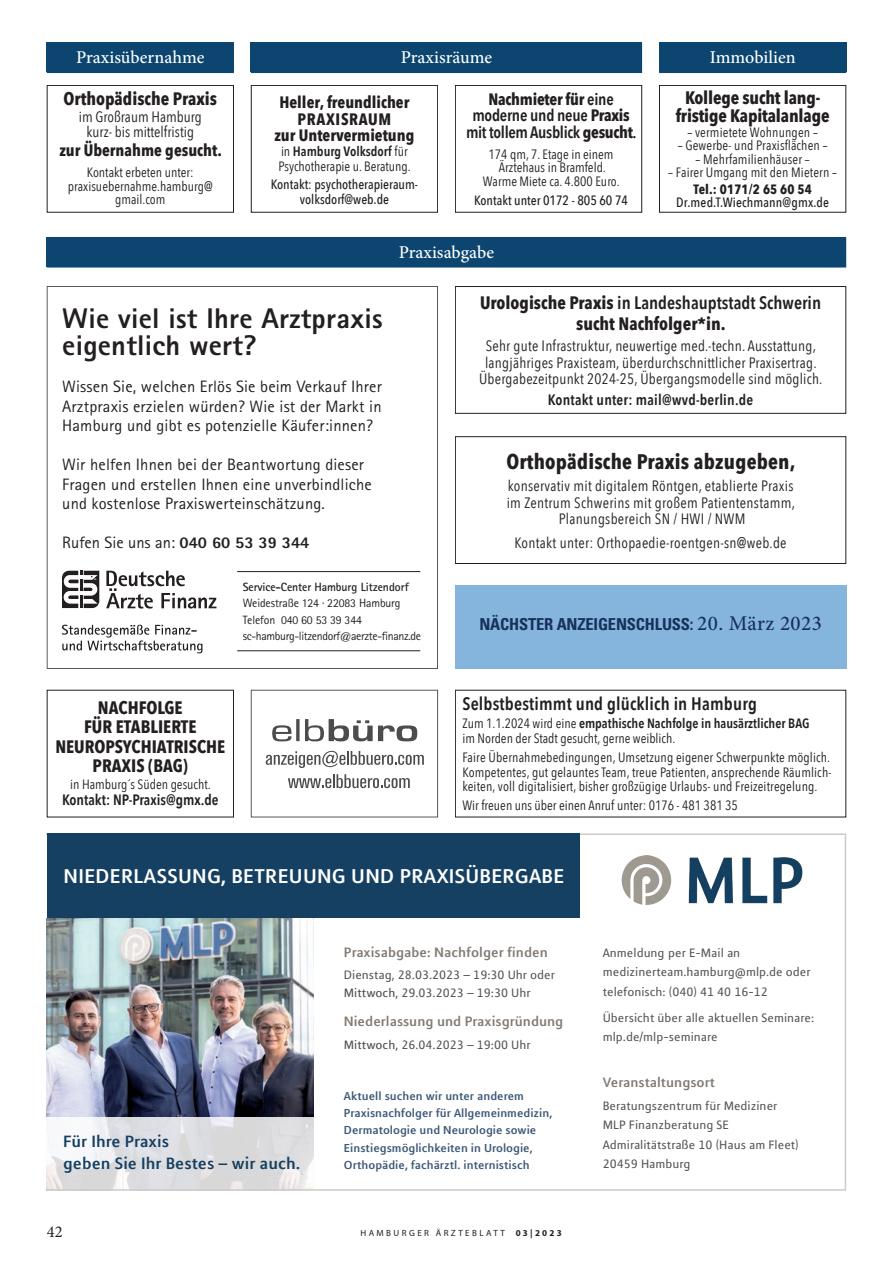
<style>
.page{position:relative;width:893px;height:1263px;background:#fff}
.page>*{position:absolute;margin:0;border:0;box-sizing:border-box;transform-origin:0 0}
.t1{font:800 28.5px/27px "Rotis Sans Serif Std";letter-spacing:.01em;color:#231f20}
.t2{font:700 21.9px "MLPOT";letter-spacing:.015em;color:#fff}
.t3{font:700 21px "Avenir Next Condensed";letter-spacing:.01em;color:#231f20}
.t4{font:700 18px/19.5px "Avenir Next Condensed";color:#231f20;text-align:center}
.t5{font:500 18px "Minion Pro";color:#fff}
.t6{font:700 18px/21.6px "MLPOT";color:#154061}
.t7{font:600 18px "Avenir Next Condensed";letter-spacing:.01em;color:#231f20}
.t8{font:16.5px/19.5px "Rotis Sans Serif Std";letter-spacing:.01em;color:#231f20;text-align:justify}
.t9{font:700 16.5px/16.5px "Avenir Next Condensed";color:#231f20;text-align:center}
.t10{font:600 16.5px/16.5px "Avenir Next Condensed";letter-spacing:-.02em;color:#231f20;text-align:center}
.t11{font:700 condensed 16.5px "Univers LT Std";letter-spacing:-.01em;color:#18315b}
.t12{font:16.5px "Minion Pro";color:#231f20}
.t13{font:15px/16.5px "Avenir Next Condensed";letter-spacing:.015em;color:#231f20;text-align:center}
.t14{font:700 15px "MLPOT";color:#837b74}
.t15{font:600 15px "Avenir Next Condensed";letter-spacing:.015em;color:#231f20}
.t16{font:13.5px/13.5px "Avenir Next Condensed";color:#231f20;text-align:center}
.t17{font:13.5px/19.5px "MLPOT";color:#545659}
.t18{font:500 13.5px/15px "Avenir Next Condensed";color:#231f20;text-align:center}
.t19{font:700 12.75px/17.2px "MLPOT";color:#3e5978}
.t20{font:12px/16.5px "Rotis Sans Serif Std";letter-spacing:-.01em;color:#231f20}
.t21{font:9px "Myriad Pro";letter-spacing:.27em;color:#231f20}
.s1{font-weight:600}
.s2{font-weight:700}
.s3{font-weight:800}
.s4{font-family:"Minion Pro";font-weight:500;font-stretch:normal;font-size:21px}
.s5{color:#494b4e}
</style>
<div class="page">
<div style="left:251px;top:43px;width:391px;height:30px;background:#0b4570"></div>
<div style="left:47px;top:237px;width:799px;height:30px;background:#0b4570"></div>
<div style="left:47px;top:238px;width:799px;height:30px;background:#0b4570"></div>
<div style="left:659px;top:43px;width:187px;height:30px;background:#0b4570"></div>
<div style="left:47px;top:43px;width:187px;height:30px;background:#0b4570"></div>
<svg style="left:47px;top:286px;width:391px;height:383px"></svg>
<div style="left:251px;top:85px;width:187px;height:128px;border:1px solid #231f20"></div>
<div style="left:455px;top:85px;width:187px;height:128px;border:1px solid #231f20"></div>
<div style="left:659px;top:85px;width:187px;height:128px;border:1px solid #231f20"></div>
<div style="left:455px;top:436px;width:391px;height:128px;border:1px solid #231f20"></div>
<svg style="left:47px;top:833px;width:799px;height:358px"></svg>
<div style="left:47px;top:833px;width:532px;height:85px;background:#154061"></div>
<div style="left:47px;top:85px;width:187px;height:128px;border:1px solid #231f20"></div>
<div style="left:455px;top:585px;width:391px;height:84px;background:#85b4dd"></div>
<div style="left:455px;top:286px;width:391px;height:128px;border:1px solid #231f20"></div>
<div style="left:251px;top:690px;width:187px;height:127px;background:#fff;border:1px solid #57585a"></div>
<svg style="left:266px;top:751px;width:158px;height:17px"></svg>
<svg style="left:288px;top:774px;width:122px;height:14px"></svg>
<svg style="left:272px;top:719px;width:145px;height:23px"></svg>
<p class="t5" style="left:76px;top:45px;width:130px">Praxisübernahme</p>
<p class="t5" style="left:710px;top:45px;width:87px">Immobilien</p>
<p class="t5" style="left:401px;top:45px;width:93px">Praxisräume</p>
<p class="t4" style="left:64px;top:89px;width:155px">Orthopädische Praxis</p>
<p class="t13" style="left:79px;top:108px;width:125px;line-height:15px">im Großraum Hamburg kurz- bis mittelfristig</p>
<p class="t9" style="left:59px;top:142px;width:164px">zur Übernahme gesucht.</p>
<p class="t16" style="left:68px;top:165px;width:146px">Kontakt erbeten unter: praxisuebernahme.hamburg@ gmail.com</p>
<p class="t9" style="left:274px;top:94px;width:142px">Heller, freundlicher<br>PRAXISRAUM<br>zur Untervermietung</p>
<p class="t16" style="left:278px;top:143px;width:134px;line-height:15px;text-align:left">in <span class="s1">Hamburg Volksdorf</span> für<br>Psychotherapie u. Beratung.</p>
<p class="t18" style="left:271px;top:177px;width:149px">Kontakt: psychotherapieraum&shy;volksdorf@web.de</p>
<p class="t10" style="left:466px;top:90px;width:172px"><span class="s2">Nachmieter für</span> eine moderne und neue <span class="s2">Praxis </span>mit tollem Ausblick <span class="s2">gesucht</span>.</p>
<p class="t16" style="left:483px;top:147px;width:138px">174 qm, 7. Etage in einem<br>Ärztehaus in Bramfeld.<br>Warme Miete ca. 4.800 Euro.</p>
<p class="t18" style="left:474px;top:193px;width:155px">Kontakt unter 0172 - 805 60 74</p>
<p class="t5" style="left:399px;top:240px;width:97px">Praxisabgabe</p>
<p class="t4" style="left:676px;top:88px;width:155px;line-height:18px">Kollege sucht lang&shy;fristige Kapitalanlage</p>
<p class="t16" style="left:687px;top:125px;width:132px">– vermietete Wohnungen –</p>
<p class="t16" style="left:678px;top:138px;width:151px">– Gewerbe- und Praxisflächen –</p>
<p class="t16" style="left:695px;top:152px;width:116px">– Mehrfamilienhäuser –</p>
<p class="t16" style="left:668px;top:164px;width:170px;line-height:16.5px">– Fairer Umgang mit den Mietern –<br><span class="s2">Tel.: 0171/2 65 60 54</span></p>
<p class="t18" style="left:676px;top:195px;width:155px">Dr.med.T.Wiechmann@gmx.de</p>
<p class="t1" style="left:62px;top:304px;width:322px">Wie viel ist Ihre Arztpraxis eigentlich wert?</p>
<p class="t8" style="left:62px;top:377px;width:321px">Wissen Sie, welchen Erlös Sie beim Verkauf Ihrer Arztpraxis erzielen würden? Wie ist der Markt in Hamburg und gibt es potenzielle Käufer:innen?</p>
<p class="t8" style="left:62px;top:455px;width:311px;text-align:left">Wir helfen Ihnen bei der Beantwortung dieser<br>Fragen und erstellen Ihnen eine unverbindliche und kostenlose Praxiswerteinschätzung.</p>
<p class="t8" style="left:62px;top:533px;width:249px">Rufen Sie uns an: <span class="s3">040 60 53 39 344</span></p>
<p class="t20" style="left:243px;top:578px;width:180px"><span class="s2">Service-Center Hamburg Litzendorf </span>Weidestraße 124 · 22083 Hamburg Telefon 040 60 53 39 344 sc-hamburg-litzendorf@aerzte-finanz.de</p>
<p class="t4" style="left:55px;top:698px;width:171px">NACHFOLGE<br>FÜR ETABLIERTE<br>NEUROPSYCHIATRISCHE<br>PRAXIS (BAG)</p>
<p class="t16" style="left:70px;top:777px;width:142px">in Hamburg´s Süden gesucht.</p>
<p class="t15" style="left:62px;top:787px;width:158px">Kontakt: NP-Praxis@gmx.de</p>
<p class="t4" style="left:480px;top:292px;width:343px;line-height:21px">Urologische Praxis <span class="s1">in Landeshauptstadt Schwerin </span>sucht Nachfolger*in.</p>
<p class="t13" style="left:479px;top:337px;width:345px">Sehr gute Infrastruktur, neuwertige med.-techn. Ausstattung, langjähriges Praxisteam, überdurchschnittlicher Praxisertrag.<br>Übergabezeitpunkt 2024-25, Übergangsmodelle sind möglich.</p>
<p class="t15" style="left:548px;top:387px;width:207px">Kontakt unter: mail@wvd-berlin.de</p>
<p class="t3" style="left:506px;top:448px;width:291px">Orthopädische Praxis abzugeben,</p>
<p class="t13" style="left:507px;top:477px;width:290px">konservativ mit digitalem Röntgen, etablierte Praxis im Zentrum Schwerins mit großem Patientenstamm,<br>Planungsbereich SN / HWI / NWM</p>
<p class="t13" style="left:515px;top:534px;width:274px">Kontakt unter: Orthopaedie-roentgen-sn@web.de</p>
<p class="t11" style="left:479px;top:614px;width:344px">NÄCHSTER ANZEIGENSCHLUSS: <span class="s4">20. März 2023</span></p>
<p class="t7" style="left:462px;top:688px;width:296px">Selbstbestimmt und glücklich in Hamburg</p>
<p class="t16" style="left:462px;top:715px;width:349px;line-height:15px;text-align:left">Zum 1.1.2024 wird eine <span class="s1">empathische Nachfolge in hausärztlicher BAG </span>im Norden der Stadt gesucht, gerne weiblich.</p>
<p class="t16" style="left:462px;top:750px;width:371px;line-height:14.2px;text-align:justify">Faire Übernahmebedingungen, Umsetzung eigener Schwerpunkte möglich.<br>Kompetentes, gut gelauntes Team, treue Patienten, ansprechende Räumlich&shy;keiten, voll digitalisiert, bisher großzügige Urlaubs- und Freizeitregelung.</p>
<p class="t16" style="left:462px;top:798px;width:277px">Wir freuen uns über einen Anruf unter: 0176 - 481 381 35</p>
<p class="t2" style="left:64px;top:863px;width:502px">NIEDERLASSUNG, BETREUUNG UND PRAXISÜBERGABE</p>
<p class="t6" style="left:63px;top:1130px;width:239px">Für Ihre Praxis<br>geben Sie Ihr Bestes – wir auch.</p>
<p class="t14" style="left:344px;top:943px;width:205px">Praxisabgabe: Nachfolger finden</p>
<p class="t17" style="left:344px;top:966px;width:213px;line-height:18px">Dienstag, 28.03.2023 – 19:30 Uhr oder<br><span class="s5">Mittwoch,</span> 29.03.2023 – 19:30 Uhr</p>
<p class="t14" style="left:344px;top:1013px;width:221px">Niederlassung und Praxisgründung</p>
<p class="t17" style="left:344px;top:1035px;width:188px"><span class="s5">Mittwoch,</span> 26.04.2023 – 19:00 Uhr</p>
<p class="t19" style="left:344px;top:1087px;width:210px">Aktuell suchen wir unter anderem Praxisnachfolger für Allgemeinmedizin, Dermatologie und Neurologie sowie Einstiegsmöglichkeiten in Urologie, Orthopädie, fachärztl. internistisch</p>
<p class="t12" style="left:47px;top:1220px;width:17px">42</p>
<p class="t21" style="left:360px;top:1227px;width:203px">HAMBURGER ÄRZTEBLATT <span class="s2">03|2023</span></p>
<p class="t17" style="left:603px;top:943px;width:209px">Anmeldung per E-Mail an medizinerteam.hamburg@mlp.de oder telefonisch: (040) 41 40 16-12</p>
<p class="t17" style="left:603px;top:1008px;width:213px">Übersicht über alle aktuellen Seminare: mlp.de/mlp-seminare</p>
<p class="t14" style="left:603px;top:1074px;width:114px">Veranstaltungsort</p>
<p class="t17" style="left:603px;top:1096px;width:197px">Beratungszentrum für Mediziner<br>MLP Finanzberatung SE<br>Admiralitätstraße 10 (Haus am Fleet)<br>20459 Hamburg</p>
</div>
